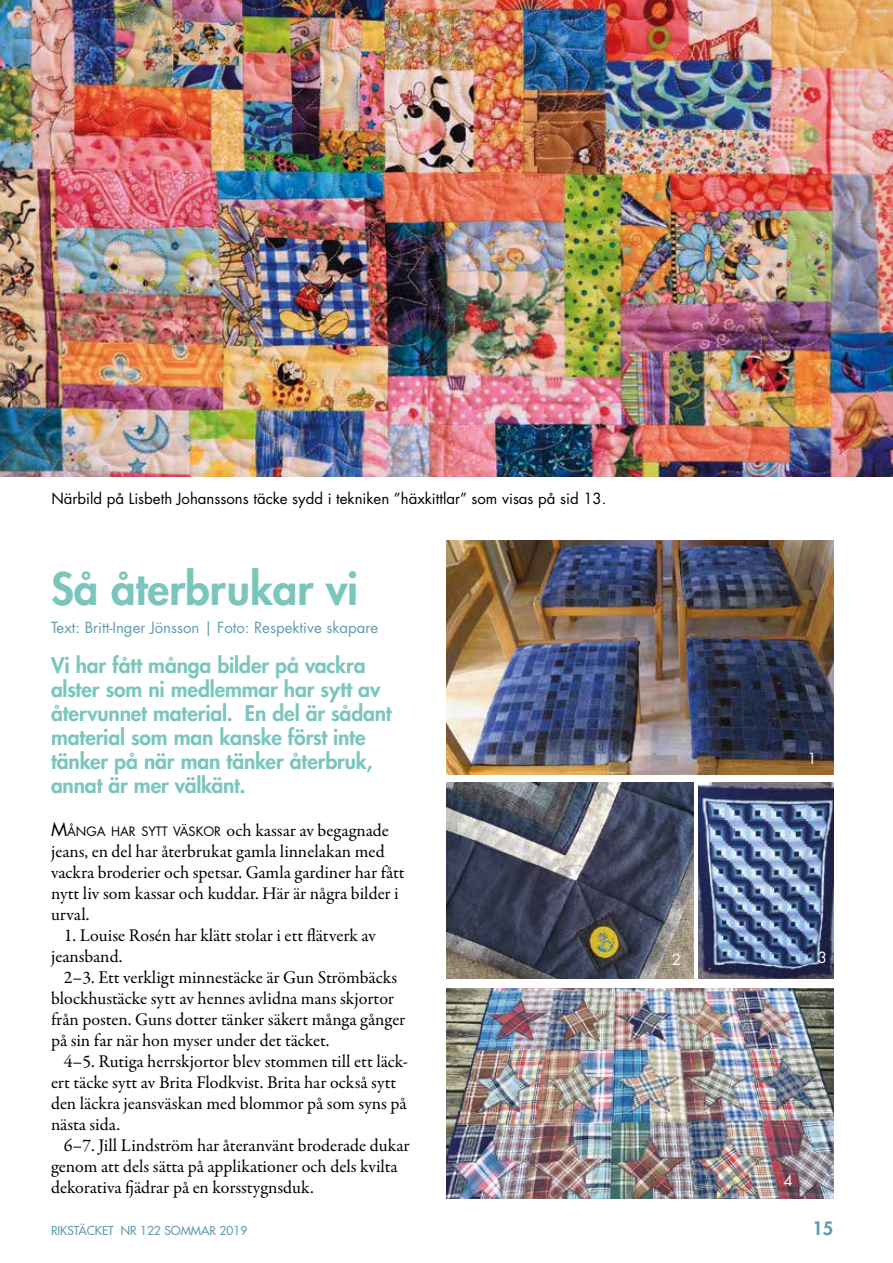
<style>
.page{position:relative;width:893px;height:1263px;background:#fff}
.page>*{position:absolute;margin:0;border:0;box-sizing:border-box;transform-origin:0 0}
.t1{font:800 43.5px "Futura Std";color:#7ac6bc}
.t2{font:800 21px/24px "Futura Std";letter-spacing:-.01em;color:#7ac6bc}
.t3{font:18px/21px "Garamond Premr Pro";letter-spacing:-.005em;color:#000}
.t4{font:800 18px "Futura Std";color:#609daf}
.t5{font:15px "Futura Std";color:#000}
.t6{font:15px "Futura Std";color:#609daf}
.t7{font:15px "Futura Std";color:#fff}
.t8{font:500 12px "Futura Std";color:#609daf}
.s1{font-family:"Futura Std"}
.s2{font-family:"Futura Std";font-size:12.6px}
</style>
<div class="page">
<img style="left:0;top:0;width:893px;height:476px">
<img style="left:446px;top:541px;width:387px;height:234px">
<img style="left:699px;top:782px;width:134px;height:197px">
<img style="left:446px;top:782px;width:247px;height:197px">
<img style="left:446px;top:988px;width:387px;height:211px">
<p class="t5" style="left:51px;top:488px;width:557px">Närbild på Lisbeth Johanssons täcke sydd i tekniken ”häxkittlar” som visas på sid 13.</p>
<h1 class="t1" style="left:51px;top:561px;width:309px">Så återbrukar vi</h1>
<p class="t6" style="left:51px;top:617px;width:329px">Text: Britt-Inger Jönsson | Foto: Respektive skapare</p>
<p class="t2" style="left:51px;top:653px;width:342px">Vi har fått många bilder på vackra alster som ni medlemmar har sytt av återvunnet material. En del är sådant material som man kanske först inte tänker på när man tänker återbruk, annat är mer välkänt.</p>
<p class="t3" style="left:51px;top:820px;width:355px"><span class="s1">M</span><span class="s2">ÅNGA HAR SYTT VÄSKOR</span> och kassar av begagnade jeans, en del har återbrukat gamla linnelakan med vackra broderier och spetsar. Gamla gardiner har fått nytt liv som kassar och kuddar. Här är några bilder i urval.</p>
<p class="t3" style="left:51px;top:925px;width:327px;text-indent:13px">1. Louise Rosén har klätt stolar i ett flätverk av jeansband.</p>
<p class="t3" style="left:51px;top:967px;width:356px;text-indent:13px">2–3. Ett verkligt minnestäcke är Gun Strömbäcks blockhustäcke sytt av hennes avlidna mans skjortor från posten. Guns dotter tänker säkert många gånger på sin far när hon myser under det täcket.</p>
<p class="t3" style="left:51px;top:1051px;width:359px;text-indent:13px">4–5. Rutiga herrskjortor blev stommen till ett läck&shy;ert täcke sytt av Brita Flodkvist. Brita har också sytt den läckra jeansväskan med blommor på som syns på nästa sida.</p>
<p class="t3" style="left:51px;top:1135px;width:360px;text-indent:13px">6–7. Jill Lindström har återanvänt broderade dukar genom att dels sätta på applikationer och dels kvilta dekorativa fjädrar på en korsstygnsduk.</p>
<p class="t7" style="left:672px;top:950px;width:11px">2</p>
<p class="t7" style="left:807px;top:749px;width:11px">1</p>
<p class="t7" style="left:818px;top:948px;width:11px">3</p>
<p class="t7" style="left:783px;top:1170px;width:11px">4</p>
<p class="t8" style="left:51px;top:1223px;width:198px">RIKSTÄCKET NR 122 SOMMAR 2019</p>
<p class="t4" style="left:812px;top:1217px;width:22px">15</p>
</div>
